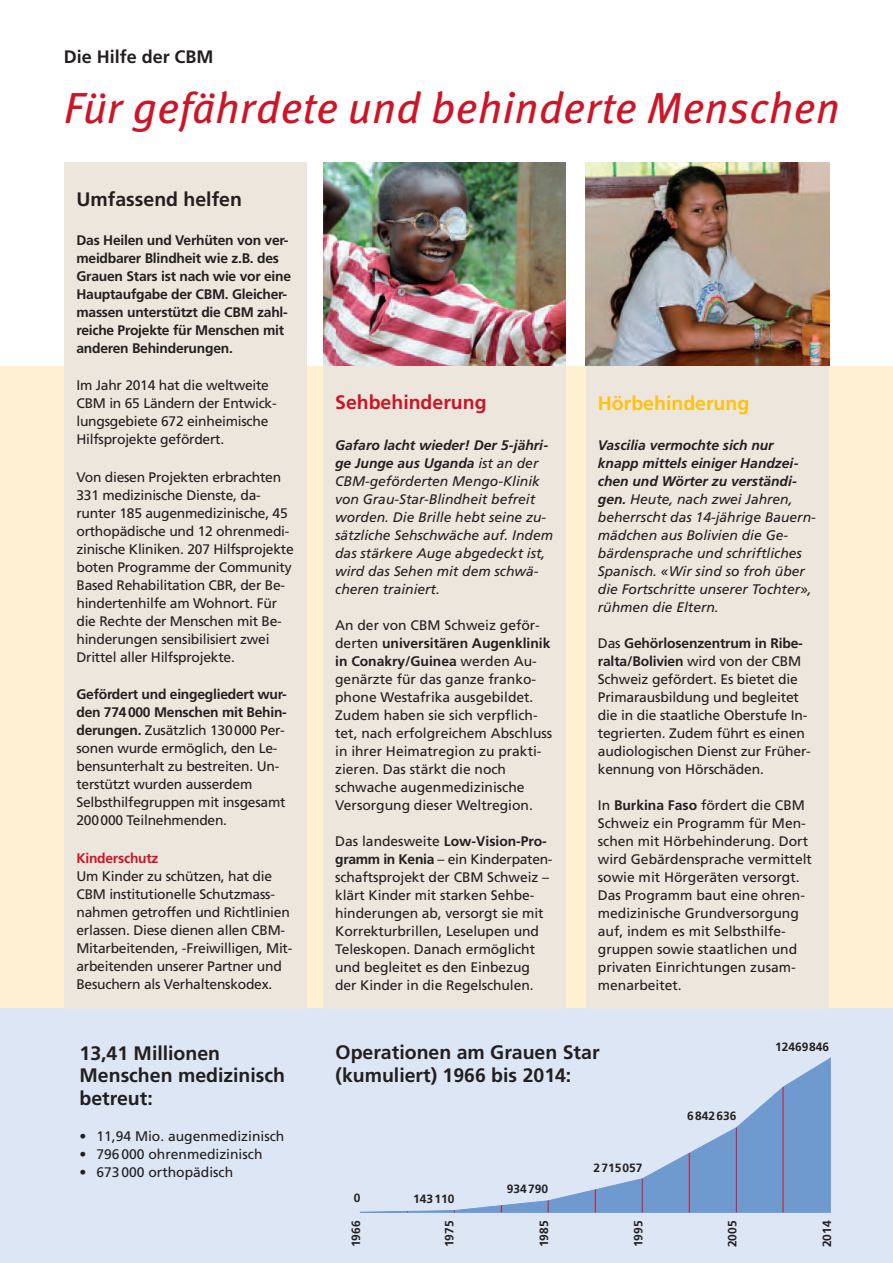
<style>
.page{position:relative;width:893px;height:1263px;background:#fff}
.page>*{position:absolute;margin:0;border:0;box-sizing:border-box;transform-origin:0 0}
.t1{font:italic 43.5px "Meta Pro";color:#cd1527}
.t2{font:700 19.5px/22.5px "Frutiger LT";color:#231f20}
.t3{font:700 19.5px "Frutiger LT";color:#fec210}
.t4{font:700 19.5px "Frutiger LT";color:#cd1527}
.t5{font:700 18px "Frutiger LT";color:#231f20}
.t6{font:13.8px/18px "Frutiger LT";letter-spacing:-.01em;color:#231f20}
.t7{font:italic 13.8px/18px "Frutiger LT";color:#231f20}
.t8{font:700 13.8px/18px "Frutiger LT";letter-spacing:-.02em;color:#231f20}
.t9{font:700 13.8px "Frutiger LT";letter-spacing:-.02em;color:#cd1527}
.t10{font:700 12px "Frutiger LT";color:#231f20}
.s1{font-weight:700}
</style>
<div class="page">
<img style="left:586px;top:162px;width:243px;height:204px">
<img style="left:323px;top:162px;width:243px;height:204px">
<div style="left:0;top:366px;width:893px;height:642px;background:#fef0d0"></div>
<div style="left:0;top:1008px;width:893px;height:255px;background:#dde6f4"></div>
<div style="left:64px;top:162px;width:243px;height:846px;background:#ece6dc"></div>
<svg style="left:360px;top:1057px;width:471px;height:156px"></svg>
<hr style="left:783px;top:1087px;width:1px;height:125px;background:#cd1527">
<hr style="left:736px;top:1127px;width:1px;height:85px;background:#cd1527">
<hr style="left:689px;top:1153px;width:1px;height:59px;background:#cd1527">
<hr style="left:642px;top:1178px;width:1px;height:34px;background:#cd1527">
<svg style="left:595px;top:1189px;width:1px;height:23px"></svg>
<svg style="left:548px;top:1200px;width:1px;height:12px"></svg>
<div style="left:586px;top:366px;width:242px;height:642px;background:#ece6dc"></div>
<div style="left:323px;top:366px;width:243px;height:642px;background:#ece6dc"></div>
<h3 class="t5" style="left:64px;top:50px;width:151px">Die Hilfe der CBM</h3>
<h1 class="t1" style="left:64px;top:93px;width:778px">Für gefährdete und behinderte Menschen</h1>
<h2 class="t2" style="left:76px;top:189px;width:167px">Umfassend helfen</h2>
<p class="t8" style="left:76px;top:232px;width:216px">Das Heilen und Verhüten von ver&shy;meidbarer Blindheit wie z.B. des<br>Grauen Stars ist nach wie vor eine<br>Hauptaufgabe der CBM. Gleicher&shy;massen unterstützt die CBM zahl&shy;reiche Projekte für Menschen mit anderen Behinderungen.</p>
<p class="t6" style="left:76px;top:378px;width:202px">Im Jahr 2014 hat die weltweite<br>CBM in 65 Ländern der Entwick&shy;lungsgebiete 672 einheimische<br>Hilfsprojekte gefördert.</p>
<p class="t6" style="left:76px;top:469px;width:219px">Von diesen Projekten erbrachten<br>331 medizinische Dienste, da - runter 185 augenmedizinische, 45 orthopädische und 12 ohrenmedi&shy;zinische Kliniken. 207 Hilfsprojekte boten Programme der Community<br>Based Rehabilitation CBR, der Be&shy;hindertenhilfe am Wohnort. Für die Rechte der Menschen mit Be&shy;hinderungen sensibilisiert zwei<br>Drittel aller Hilfsprojekte.</p>
<p class="t6" style="left:76px;top:686px;width:212px"><span class="s1">Gefördert und eingegliedert wur&shy;den 774000 Menschen mit Behin&shy;derungen.</span> Zusätzlich 130000 Per&shy;sonen wurde ermöglich, den Le&shy;bensunterhalt zu bestreiten. Un&shy;terstützt wurden ausserdem<br>Selbsthilfegruppen mit insgesamt<br>200000 Teilnehmenden.</p>
<p class="t9" style="left:76px;top:852px;width:84px">Kinderschutz</p>
<p class="t6" style="left:76px;top:868px;width:218px">Um Kinder zu schützen, hat die CBM institutionelle Schutzmass&shy;nahmen getroffen und Richtlinien erlassen. Diese dienen allen CBM-Mitarbeitenden, -Freiwilligen, Mit&shy;arbeitenden unserer Partner und Besuchern als Verhaltenskodex.</p>
<h2 class="t2" style="left:80px;top:1043px;width:207px">13,41 Millionen<br>Menschen medizinisch betreut:</h2>
<p class="t6" style="left:80px;top:1128px;width:206px">• 11,94 Mio. augenmedizinisch</p>
<p class="t6" style="left:80px;top:1146px;width:184px">• 796000 ohrenmedizinisch</p>
<p class="t6" style="left:80px;top:1164px;width:155px">• 673000 orthopädisch</p>
<h2 class="t4" style="left:335px;top:394px;width:153px">Sehbehinderung</h2>
<p class="t7" style="left:335px;top:437px;width:219px"><span class="s1">Gafaro lacht wieder! Der 5-jähri&shy;ge Junge aus Uganda</span> ist an der<br>CBM-geförderten Mengo-Klinik von Grau-Star-Blindheit befreit worden. Die Brille hebt seine zu&shy;sätzliche Sehschwäche auf. Indem das stärkere Auge abgedeckt ist, wird das Sehen mit dem schwä&shy;cheren trainiert.</p>
<p class="t6" style="left:335px;top:617px;width:219px">An der von CBM Schweiz geför&shy;derten <span class="s1">universitären Augenklinik in Conakry/Guinea</span> werden Au&shy;genärzte für das ganze franko&shy;phone Westafrika ausgebildet.<br>Zudem haben sie sich verpflich&shy;tet, nach erfolgreichem Abschluss in ihrer Heimatregion zu prakti&shy;zieren. Das stärkt die noch schwache augenmedizinische<br>Versorgung dieser Weltre gion.</p>
<p class="t6" style="left:335px;top:833px;width:219px">Das landesweite <span class="s1">Low-Vision-Pro&shy;gramm in Kenia</span> – ein Kinderpaten&shy;schaftsprojekt der CBM Schweiz – klärt Kinder mit starken Sehbe&shy;hinderungen ab, versorgt sie mit<br>Korrekturbrillen, Leselupen und<br>Teleskopen. Danach ermöglicht und begleitet es den Einbezug der Kinder in die Regelschulen.</p>
<h2 class="t3" style="left:598px;top:396px;width:153px">Hörbehinderung</h2>
<p class="t7" style="left:598px;top:437px;width:219px"><span class="s1">Vascilia vermochte sich nur knapp mittels einiger Handzei&shy;chen und Wörter zu verständi&shy;gen.</span> Heute, nach zwei Jahren, beherrscht das 14-jährige Bauern&shy;mädchen aus Bolivien die Ge - bärdensprache und schriftliches<br>Spanisch. «Wir sind so froh über die Fortschritte unserer Tochter», rühmen die Eltern.</p>
<p class="t6" style="left:598px;top:635px;width:214px">Das <span class="s1">Gehörlosenzentrum in Ribe&shy;ralta/Bolivien</span> wird von der CBM<br>Schweiz gefördert. Es bietet die<br>Primarausbildung und begleitet die in die staatliche Oberstufe In&shy;tegrierten. Zudem führt es einen audiologischen Dienst zur Früher&shy;kennung von Hörschäden.</p>
<p class="t6" style="left:598px;top:797px;width:216px">In <span class="s1">Burkina Faso</span> fördert die CBM<br>Schweiz ein Programm für Men&shy;schen mit Hörbehinderung. Dort wird Gebärdensprache vermittelt sowie mit Hörgeräten versorgt.<br>Das Programm baut eine ohren&shy;medizinische Grundversorgung auf, indem es mit Selbsthilfe&shy;gruppen sowie staatlichen und privaten Einrichtungen zusam&shy;menarbeitet.</p>
<h2 class="t2" style="left:335px;top:1043px;width:266px">Operationen am Grauen Star (kumuliert) 1966 bis 2014:</h2>
<p class="t10" style="left:354px;top:1193px;width:8px">0</p>
<p class="t10" style="left:413px;top:1194px;width:43px">143 110</p>
<p class="t10" style="left:507px;top:1184px;width:43px">934790</p>
<p class="t10" style="left:594px;top:1163px;width:51px">2715057</p>
<p class="t10" style="left:687px;top:1111px;width:51px">6842636</p>
<p class="t10" style="left:775px;top:1042px;width:56px">12469846</p>
<p class="t10" style="left:351px;top:1247px;width:28px;rotate:-90deg">1966</p>
<p class="t10" style="left:445px;top:1247px;width:28px;rotate:-90deg">1975</p>
<p class="t10" style="left:539px;top:1247px;width:28px;rotate:-90deg">1985</p>
<p class="t10" style="left:633px;top:1247px;width:28px;rotate:-90deg">1995</p>
<p class="t10" style="left:727px;top:1247px;width:28px;rotate:-90deg">2005</p>
<p class="t10" style="left:822px;top:1247px;width:28px;rotate:-90deg">2014</p>
</div>
